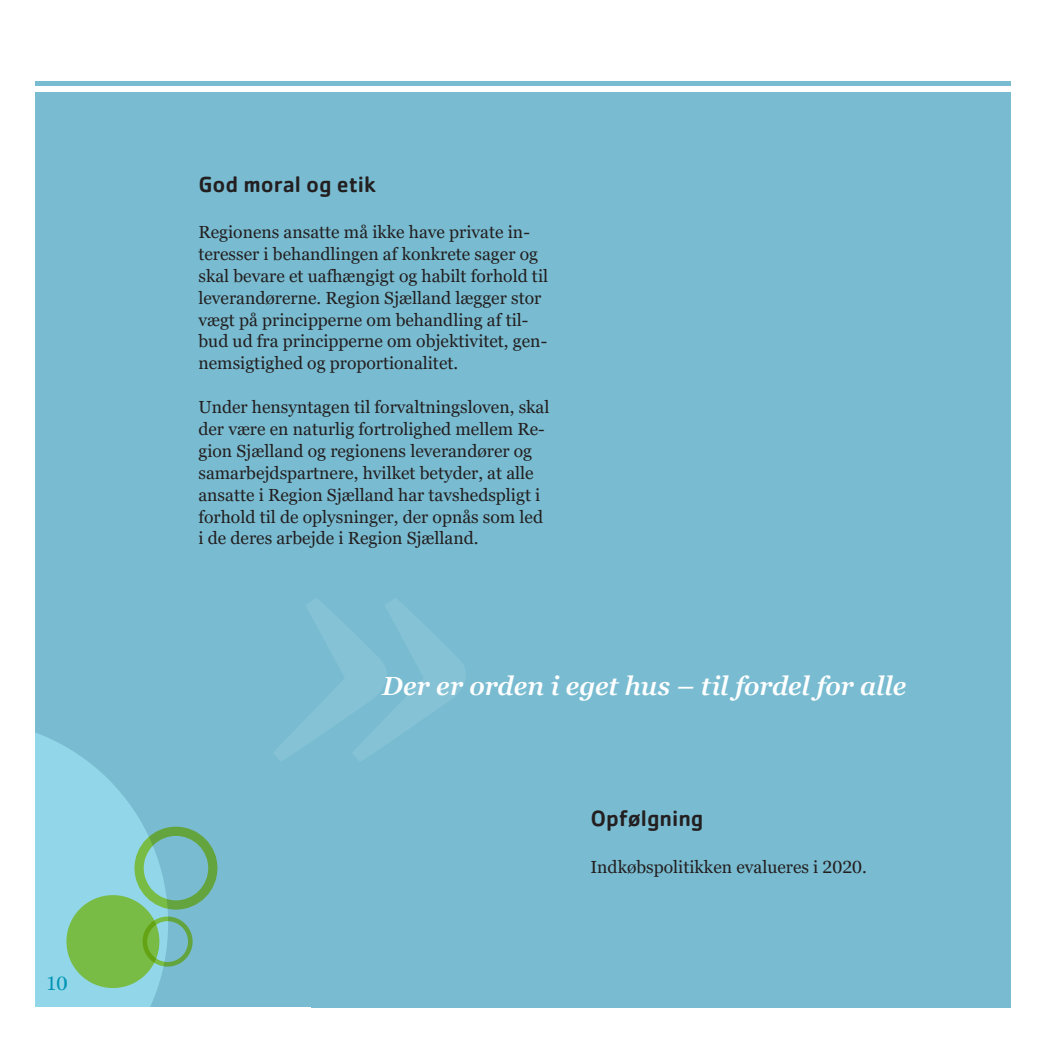
<style>
.page{position:relative;width:1042px;height:1042px;background:#fff}
.page>*{position:absolute;margin:0;border:0;box-sizing:border-box;transform-origin:0 0}
.t1{font:italic 600 26.25px "Georgia Pro";letter-spacing:-.005em;color:#fff}
.Mellemrubrik{font:500 22.75px "Cachet Std";color:#231f20}
.Mellemrubrik-2{font:19.25px "Georgia Pro";color:#0093b4}
.Brødtekst{font:17.5px/21.9px "Georgia Pro";color:#231f20}
</style>
<div class="page">
<div style="left:35px;top:92px;width:976px;height:915px;background:#79bcd1"></div>
<svg style="left:35px;top:733px;width:133px;height:274px;fill:#92d7e9"></svg>
<div style="left:134px;top:826px;width:83px;height:83px;border:9px solid #d4df4c;border-radius:50%"></div>
<div style="left:143px;top:916px;width:50px;height:50px;border:5px solid #d4df4c;border-radius:50%"></div>
<div style="left:66px;top:895px;width:93px;height:93px;background:#79bc45;border-radius:50%"></div>
<div style="left:35px;top:81px;width:976px;height:5px;background:#79bcd1"></div>
<svg style="left:274px;top:598px;width:191px;height:163px"></svg>
<p class="Mellemrubrik-2" style="left:46px;top:972px;width:23px">10</p>
<p class="Mellemrubrik" style="left:198px;top:170px;width:179px">God moral og etik</p>
<p class="Brødtekst" style="left:198px;top:222px;width:351px">Regionens ansatte må ikke have private in&shy;teresser i behandlingen af konkrete sager og skal bevare et uafhængigt og habilt forhold til leverandørerne. Region Sjælland lægger stor vægt på principperne om behandling af til&shy;bud ud fra principperne om objektivitet, gen&shy;nemsigtighed og proportionalitet.</p>
<p class="Brødtekst" style="left:198px;top:397px;width:352px">Under hensyntagen til forvaltningsloven, skal der være en naturlig fortrolighed mellem Re&shy;gion Sjælland og regionens leverandører og samarbejdspartnere, hvilket betyder, at alle ansatte i Region Sjælland har tavshedspligt i forhold til de oplysninger, der opnås som led i de deres arbejde i Region Sjælland.</p>
<p class="t1" style="left:382px;top:671px;width:525px">Der er orden i eget hus – til fordel for alle</p>
<p class="Mellemrubrik" style="left:590px;top:804px;width:114px">Opfølgning</p>
<p class="Brødtekst" style="left:590px;top:856px;width:278px">Indkøbspolitikken evalueres i 2020.</p>
</div>
